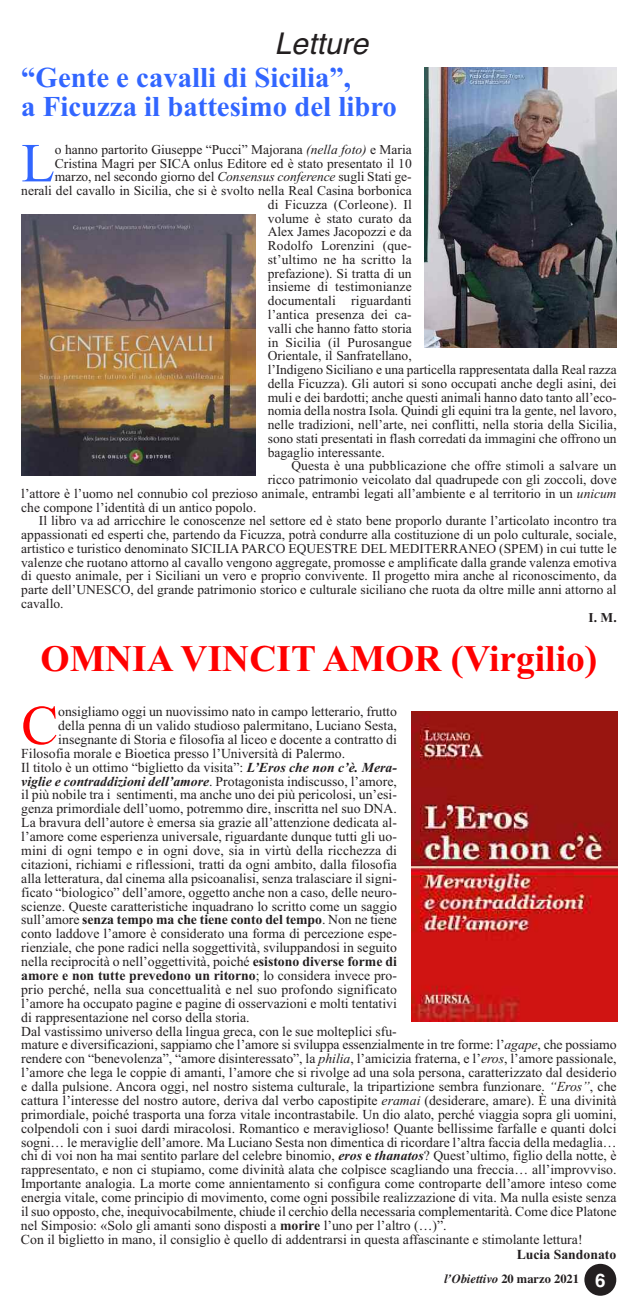
<style>
.page{position:relative;width:638px;height:1312px;background:#fff}
.page>*{position:absolute;margin:0;border:0;box-sizing:border-box;transform-origin:0 0}
.t1{font:55.62px "Times New Roman";color:#f00}
.t2{font:55px "Times New Roman";color:#3266ff}
.t3{font:700 37.5px "Times New Roman";color:#f00}
.t4{font:italic 30px "Helvetica";color:#231f20}
.t5{font:700 28.75px/29.5px "Times New Roman";color:#3266ff}
.t6{font:13.75px "Times New Roman";color:#231f20}
.t7{font:700 13.75px "Times New Roman";color:#231f20}
.t8{font:13.5px "Times New Roman";color:#231f20}
.t9{font:700 13.5px "Times New Roman";color:#231f20}
.t10{font:italic 700 12.5px "Times";color:#231f20}
.s1{font-style:italic}
.s2{font-weight:700;font-style:italic}
.s3{font-weight:400}
.s4{font-weight:700}
.s5{font-style:normal}
.s6{font-family:"Helvetica";font-style:normal;font-size:18.75px;color:#fff}
</style>
<div class="page">
<div style="left:584px;top:1263px;width:32px;height:32px;background:#231f20;border-radius:50%"></div>
<img style="left:21px;top:215px;width:234px;height:260px">
<img style="left:424px;top:67px;width:193px;height:281px">
<img style="left:411px;top:711px;width:206px;height:309px">
<h3 class="t4" style="left:275px;top:26px;width:95px">Letture</h3>
<h3 class="t5" style="left:21px;top:62px;width:377px">“Gente e cavalli di Sicilia”,<br>a Ficuzza il battesimo del libro</h3>
<h2 class="t2" style="left:21px;top:130px;width:35px">L</h2>
<p class="t8" style="left:55px;top:141px;width:358px">o hanno partorito Giuseppe “Pucci” Majorana <span class="s1">(nella foto)</span> e Maria</p>
<p class="t8" style="left:55px;top:155px;width:358px">Cristina Magri per SICA onlus Editore ed è stato presentato il 10</p>
<p class="t8" style="left:55px;top:169px;width:358px">marzo, nel secondo giorno del <span class="s1">Consensus conference</span> sugli Stati ge-</p>
<p class="t8" style="left:21px;top:182px;width:392px">nerali del cavallo in Sicilia, che si è svolto nella Real Casina borbonica</p>
<p class="t8" style="left:268px;top:196px;width:145px">di Ficuzza (Corleone). Il</p>
<p class="t8" style="left:268px;top:210px;width:145px">volume è stato curato da</p>
<p class="t8" style="left:268px;top:224px;width:145px">Alex James Jacopozzi e da</p>
<p class="t8" style="left:268px;top:237px;width:145px">Rodolfo Lorenzini (que-</p>
<p class="t8" style="left:268px;top:251px;width:145px">st’ultimo ne ha scritto la</p>
<p class="t8" style="left:268px;top:265px;width:145px">prefazione). Si tratta di un</p>
<p class="t8" style="left:268px;top:279px;width:145px">insieme di testimonianze</p>
<p class="t8" style="left:268px;top:292px;width:145px">documentali riguardanti</p>
<p class="t8" style="left:268px;top:306px;width:145px">l’antica presenza dei ca-</p>
<p class="t8" style="left:268px;top:320px;width:145px">valli che hanno fatto storia</p>
<p class="t8" style="left:268px;top:334px;width:145px">in Sicilia (il Purosangue</p>
<p class="t8" style="left:268px;top:347px;width:145px">Orientale, il Sanfratellano,</p>
<p class="t8" style="left:268px;top:361px;width:350px">l’Indigeno Siciliano e una particella rappresentata dalla Real razza</p>
<p class="t8" style="left:268px;top:375px;width:350px">della Ficuzza). Gli autori si sono occupati anche degli asini, dei</p>
<p class="t8" style="left:268px;top:389px;width:350px">muli e dei bardotti; anche questi animali hanno dato tanto all’eco-</p>
<p class="t8" style="left:268px;top:402px;width:350px">nomia della nostra Isola. Quindi gli equini tra la gente, nel lavoro,</p>
<p class="t8" style="left:268px;top:416px;width:350px">nelle tradizioni, nell’arte, nei conflitti, nella storia della Sicilia,</p>
<p class="t8" style="left:268px;top:430px;width:350px">sono stati presentati in flash corredati da immagini che offrono un</p>
<p class="t8" style="left:268px;top:444px;width:118px">bagaglio interessante.</p>
<p class="t8" style="left:291px;top:457px;width:327px">Questa è una pubblicazione che offre stimoli a salvare un</p>
<p class="t8" style="left:268px;top:471px;width:350px">ricco patrimonio veicolato dal quadrupede con gli zoccoli, dove</p>
<p class="t8" style="left:21px;top:485px;width:597px">l’attore è l’uomo nel connubio col prezioso animale, entrambi legati all’ambiente e al territorio in un <span class="s1">unicum</span></p>
<p class="t8" style="left:21px;top:499px;width:237px">che compone l’identità di un antico popolo.</p>
<p class="t8" style="left:39px;top:512px;width:579px">Il libro va ad arricchire le conoscenze nel settore ed è stato bene proporlo durante l’articolato incontro tra</p>
<p class="t8" style="left:21px;top:526px;width:597px">appassionati ed esperti che, partendo da Ficuzza, potrà condurre alla costituzione di un polo culturale, sociale,</p>
<p class="t8" style="left:21px;top:540px;width:597px">artistico e turistico denominato SICILIA PARCO EQUESTRE DEL MEDITERRANEO (SPEM) in cui tutte le</p>
<p class="t8" style="left:21px;top:554px;width:597px">valenze che ruotano attorno al cavallo vengono aggregate, promosse e amplificate dalla grande valenza emotiva</p>
<p class="t8" style="left:21px;top:567px;width:597px">di questo animale, per i Siciliani un vero e proprio convivente. Il progetto mira anche al riconoscimento, da</p>
<p class="t8" style="left:21px;top:581px;width:597px">parte dell’UNESCO, del grande patrimonio storico e culturale siciliano che ruota da oltre mille anni attorno al</p>
<p class="t8" style="left:21px;top:595px;width:44px">cavallo.</p>
<p class="t9" style="left:588px;top:609px;width:30px">I. M.</p>
<h3 class="t3" style="left:41px;top:635px;width:558px">OMNIA VINCIT AMOR (Virgilio)</h3>
<h1 class="t1" style="left:21px;top:692px;width:39px">C</h1>
<p class="t6" style="left:58px;top:703px;width:340px">onsigliamo oggi un nuovissimo nato in campo letterario, frutto</p>
<p class="t6" style="left:58px;top:717px;width:340px">della penna di un valido studioso palermitano, Luciano Sesta,</p>
<p class="t6" style="left:58px;top:731px;width:340px">insegnante di Storia e filosofia al liceo e docente a contratto di</p>
<p class="t6" style="left:21px;top:744px;width:325px">Filosofia morale e Bioetica presso l’Università di Palermo.</p>
<p class="t6" style="left:21px;top:758px;width:376px">Il titolo è un ottimo “biglietto da visita”: <span class="s2">L’Eros che non c’è. Mera-</span></p>
<p class="t6" style="left:21px;top:772px;width:377px"><span class="s2">viglie e contraddizioni dell’amore</span>. Protagonista indiscusso, l’amore,</p>
<p class="t6" style="left:21px;top:786px;width:377px">il più nobile tra i sentimenti, ma anche uno dei più pericolosi, un’esi-</p>
<p class="t6" style="left:21px;top:800px;width:377px">genza primordiale dell’uomo, potremmo dire, inscritta nel suo DNA.</p>
<p class="t6" style="left:21px;top:814px;width:377px">La bravura dell’autore è emersa sia grazie all’attenzione dedicata al-</p>
<p class="t6" style="left:21px;top:828px;width:377px">l’amore come esperienza universale, riguardante dunque tutti gli uo-</p>
<p class="t6" style="left:21px;top:842px;width:377px">mini di ogni tempo e in ogni dove, sia in virtù della ricchezza di</p>
<p class="t6" style="left:21px;top:855px;width:377px">citazioni, richiami e riflessioni, tratti da ogni ambito, dalla filosofia</p>
<p class="t6" style="left:21px;top:869px;width:377px">alla letteratura, dal cinema alla psicoanalisi, senza tralasciare il signi-</p>
<p class="t6" style="left:21px;top:883px;width:377px">ficato “biologico” dell’amore, oggetto anche non a caso, delle neuro-</p>
<p class="t6" style="left:21px;top:897px;width:377px">scienze. Queste caratteristiche inquadrano lo scritto come un saggio</p>
<p class="t7" style="left:21px;top:911px;width:377px"><span class="s3">sull’amore</span> senza tempo ma che tiene conto del tempo<span class="s3">. Non ne tiene</span></p>
<p class="t6" style="left:21px;top:925px;width:377px">conto laddove l’amore è considerato una forma di percezione espe-</p>
<p class="t6" style="left:21px;top:939px;width:377px">rienziale, che pone radici nella soggettività, sviluppandosi in seguito</p>
<p class="t6" style="left:21px;top:953px;width:377px">nella reciprocità o nell’oggettività, poiché <span class="s4">esistono diverse forme di</span></p>
<p class="t7" style="left:21px;top:966px;width:377px">amore e non tutte prevedono un ritorno<span class="s3">; lo considera invece pro-</span></p>
<p class="t6" style="left:21px;top:980px;width:377px">prio perché, nella sua concettualità e nel suo profondo significato</p>
<p class="t6" style="left:21px;top:994px;width:377px">l’amore ha occupato pagine e pagine di osservazioni e molti tentativi</p>
<p class="t6" style="left:21px;top:1008px;width:230px">di rappresentazione nel corso della storia.</p>
<p class="t6" style="left:21px;top:1022px;width:377px">Dal vastissimo universo della lingua greca, con le sue molteplici sfu-</p>
<p class="t6" style="left:21px;top:1036px;width:597px">mature e diversificazioni, sappiamo che l’amore si sviluppa essenzialmente in tre forme: l’<span class="s1">agape</span>, che possiamo</p>
<p class="t6" style="left:21px;top:1050px;width:597px">rendere con “benevolenza”, “amore disinteressato”, la <span class="s1">philia</span>, l’amicizia fraterna, e l’<span class="s1">eros</span>, l’amore passionale,</p>
<p class="t6" style="left:21px;top:1064px;width:597px">l’amore che lega le coppie di amanti, l’amore che si rivolge ad una sola persona, caratterizzato dal desiderio</p>
<p class="t6" style="left:21px;top:1077px;width:597px">e dalla pulsione. Ancora oggi, nel nostro sistema culturale, la tripartizione sembra funzionare. <span class="s1">“Eros”</span>, che</p>
<p class="t6" style="left:21px;top:1091px;width:597px">cattura l’interesse del nostro autore, deriva dal verbo capostipite <span class="s1">eramai</span> (desiderare, amare). È una divinità</p>
<p class="t6" style="left:21px;top:1105px;width:597px">primordiale, poiché trasporta una forza vitale incontrastabile. Un dio alato, perché viaggia sopra gli uomini,</p>
<p class="t6" style="left:21px;top:1119px;width:597px">colpendoli con i suoi dardi miracolosi. Romantico e meraviglioso! Quante bellissime farfalle e quanti dolci</p>
<p class="t6" style="left:21px;top:1133px;width:597px">sogni… le meraviglie dell’amore. Ma Luciano Sesta non dimentica di ricordare l’altra faccia della medaglia…</p>
<p class="t6" style="left:21px;top:1147px;width:597px">chi di voi non ha mai sentito parlare del celebre binomio, <span class="s2">eros</span> <span class="s4">e</span> <span class="s2">thanatos</span>? Quest’ultimo, figlio della notte, è</p>
<p class="t6" style="left:21px;top:1161px;width:597px">rappresentato, e non ci stupiamo, come divinità alata che colpisce scagliando una freccia… all’improvviso.</p>
<p class="t6" style="left:21px;top:1175px;width:597px">Importante analogia. La morte come annientamento si configura come controparte dell’amore inteso come</p>
<p class="t6" style="left:21px;top:1188px;width:597px">energia vitale, come principio di movimento, come ogni possibile realizzazione di vita. Ma nulla esiste senza</p>
<p class="t6" style="left:21px;top:1202px;width:597px">il suo opposto, che, inequivocabilmente, chiude il cerchio della necessaria complementarità. Come dice Platone</p>
<p class="t6" style="left:21px;top:1216px;width:427px">nel Simposio: «Solo gli amanti sono disposti a <span class="s4">morire</span> l’uno per l’altro (…)”.</p>
<p class="t6" style="left:21px;top:1230px;width:563px">Con il biglietto in mano, il consiglio è quello di addentrarsi in questa affascinante e stimolante lettura!</p>
<p class="t7" style="left:517px;top:1245px;width:101px">Lucia Sandonato</p>
<p class="t10" style="left:444px;top:1270px;width:163px">l’Obiettivo <span class="s5">20 marzo 2021</span> <span class="s6">6</span></p>
</div>
